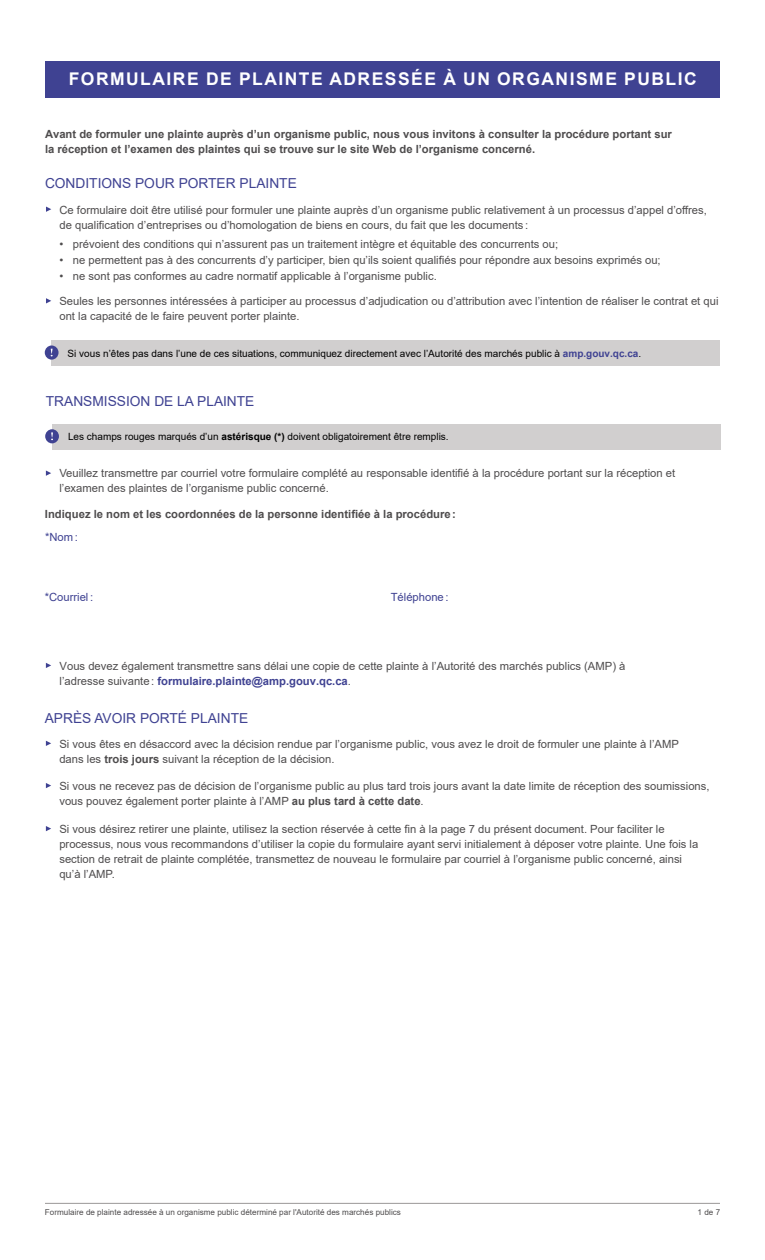
<style>
.page{position:relative;width:765px;height:1260px;background:#fff}
.page>*{position:absolute;margin:0;border:0;box-sizing:border-box;transform-origin:0 0}
.t1{font:700 17.5px "Arial";letter-spacing:.085em;color:#fff}
.t2{font:13.75px "Arial";color:#3f4292}
.t3{font:11.25px/15px "Arial";color:#4e4c4d}
.t4{font:700 11.25px/15px "Arial";color:#4e4c4d}
.t5{font:11.25px "Arial";color:#3f4292}
.t6{font:10px "Arial";color:#000}
.t7{font:8.12px "Arial";color:#4e4c4d}
.s1{font-weight:700;color:#3f4292}
.s2{font-weight:700}
</style>
<div class="page">
<hr style="left:45px;top:1203px;width:675px;height:1px;background:#9a9898">
<div style="left:46px;top:61px;width:674px;height:37px;background:#3f4292"></div>
<svg style="left:46px;top:298px;width:5px;height:5px"></svg>
<svg style="left:46px;top:207px;width:5px;height:5px"></svg>
<div style="left:52px;top:340px;width:668px;height:26px;background:#d1cfcf"></div>
<svg style="left:45px;top:345px;width:14px;height:15px"></svg>
<svg style="left:51px;top:349px;width:2px;height:7px"></svg>
<svg style="left:46px;top:471px;width:5px;height:5px"></svg>
<svg style="left:46px;top:663px;width:5px;height:5px"></svg>
<svg style="left:46px;top:741px;width:5px;height:5px"></svg>
<svg style="left:46px;top:826px;width:5px;height:5px"></svg>
<svg style="left:46px;top:783px;width:5px;height:5px"></svg>
<div style="left:52px;top:424px;width:668px;height:26px;background:#d1cfcf"></div>
<div style="left:45px;top:429px;width:14px;height:14px;background:#3f4292;border-radius:50%"></div>
<svg style="left:51px;top:432px;width:2px;height:8px"></svg>
<h1 class="t1" style="left:69px;top:67px;width:630px">Formulaire de plainte adressée à un organisme public</h1>
<p class="t4" style="left:45px;top:126px;width:629px">avant de formuler une plainte auprès d’un organisme public, nous vous invitons à consulter la procédure portant sur la réception et l’examen des plaintes qui se trouve sur le site Web de l’organisme concerné.</p>
<h2 class="t2" style="left:45px;top:174px;width:253px">CONDITIONS POUR PORTER PLAINTE</h2>
<p class="t3" style="left:59px;top:202px;width:649px">Ce formulaire doit être utilisé pour formuler une plainte auprès d’un organisme public relativement à un processus d’appel d’offres, de qualification d’entreprises ou d’homologation de biens en cours, du fait que les documents :</p>
<p class="t3" style="left:59px;top:236px;width:500px">• prévoient des conditions qui n’assurent pas un traitement intègre et équitable des concurrents ou;</p>
<p class="t3" style="left:59px;top:252px;width:603px">• ne permettent pas à des concurrents d’y participer, bien qu’ils soient qualifiés pour répondre aux besoins exprimés ou;</p>
<p class="t3" style="left:59px;top:269px;width:379px">• ne sont pas conformes au cadre normatif applicable à l’organisme public.</p>
<p class="t3" style="left:59px;top:294px;width:661px">Seules les personnes intéressées à participer au processus d’adjudication ou d’attribution avec l’intention de réaliser le contrat et qui ont la capacité de le faire peuvent porter plainte.</p>
<p class="t6" style="left:68px;top:346px;width:575px">Si vous n’êtes pas dans l’une de ces situations, communiquez directement avec l’Autorité des marchés public à <span class="s1">amp.gouv.qc.ca</span>.</p>
<h2 class="t2" style="left:46px;top:392px;width:210px">TRANSMISSION DE LA PLAINTE</h2>
<p class="t6" style="left:68px;top:430px;width:382px">Les champs rouges marqués d’un <span class="s2">astérisque (*)</span> doivent obligatoirement être remplis.</p>
<p class="t3" style="left:59px;top:466px;width:617px">Veuillez transmettre par courriel votre formulaire complété au responsable identifié à la procédure portant sur la réception et l’examen des plaintes de l’organisme public concerné.</p>
<p class="t5" style="left:45px;top:529px;width:34px">*Nom :</p>
<p class="t4" style="left:45px;top:507px;width:413px">Indiquez le nom et les coordonnées de la personne identifiée à la procédure:</p>
<p class="t5" style="left:45px;top:590px;width:50px">*Courriel :</p>
<p class="t5" style="left:391px;top:590px;width:59px">Téléphone :</p>
<p class="t3" style="left:60px;top:658px;width:567px">Vous devez également transmettre sans délai une copie de cette plainte à l’Autorité des marchés publics (AMP) à l’adresse suivante : <span class="s1">formulaire.plainte@amp.gouv.qc.ca</span>.</p>
<h2 class="t2" style="left:45px;top:709px;width:205px">APRÈS AVOIR PORTÉ PLAINTE</h2>
<p class="t3" style="left:59px;top:736px;width:621px">Si vous êtes en désaccord avec la décision rendue par l’organisme public, vous avez le droit de formuler une plainte à l’AMP dans les <span class="s2">trois jours</span> suivant la réception de la décision.</p>
<p class="t3" style="left:59px;top:778px;width:652px">Si vous ne recevez pas de décision de l’organisme public au plus tard trois jours avant la date limite de réception des soumissions, vous pouvez également porter plainte à l’AMP <span class="s2">au plus tard à cette date</span>.</p>
<p class="t3" style="left:59px;top:821px;width:640px">Si vous désirez retirer une plainte, utilisez la section réservée à cette fin à la page 7 du présent document. Pour faciliter le processus, nous vous recommandons d’utiliser la copie du formulaire ayant servi initialement à déposer votre plainte. Une fois la section de retrait de plainte complétée, transmettez de nouveau le formulaire par courriel à l’organisme public concerné, ainsi qu’à l’AMP.</p>
<p class="t7" style="left:45px;top:1206px;width:358px">Formulaire de plainte adressée à un organisme public déterminé par l'Autorité des marchés publics</p>
<p class="t7" style="left:698px;top:1206px;width:24px">1 de 7</p>
</div>
